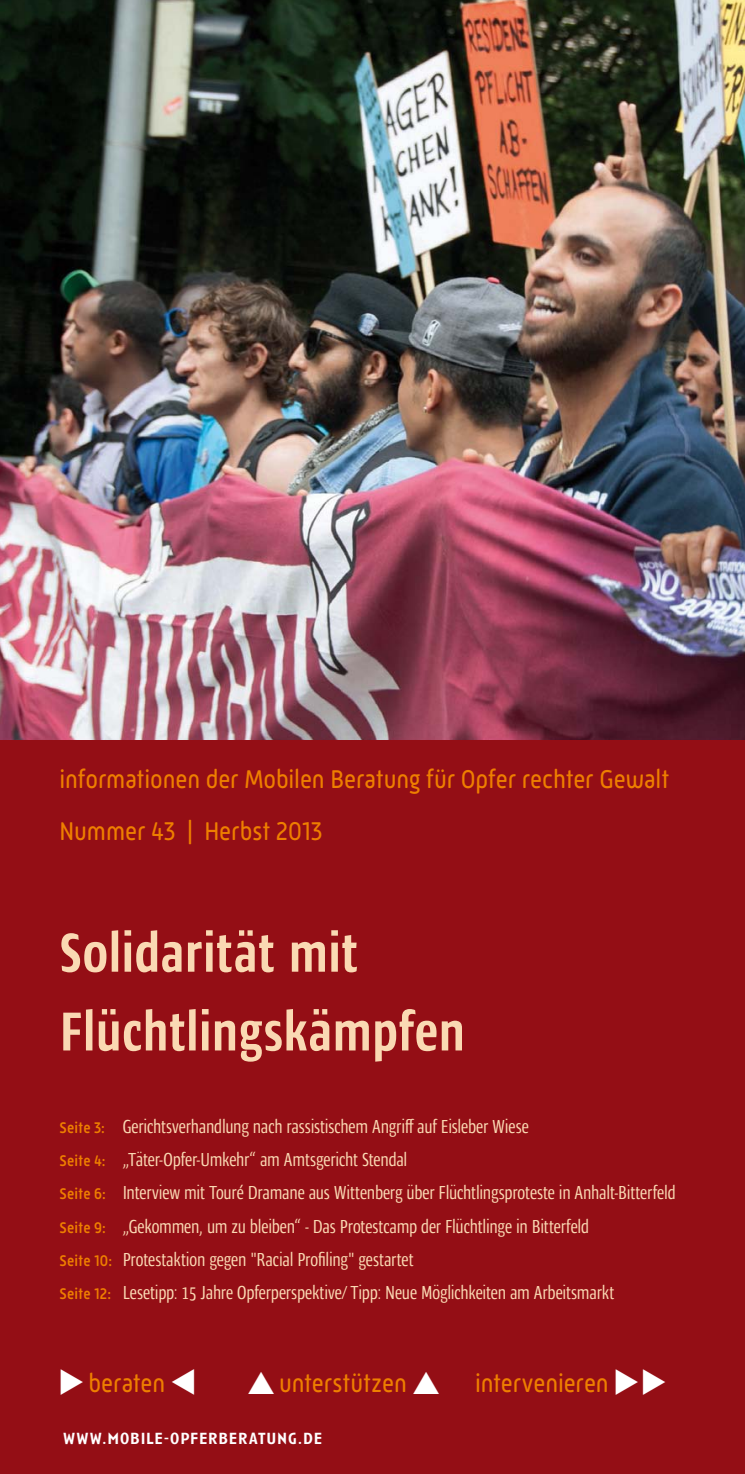
<style>
.page{position:relative;width:745px;height:1474px;background:#fff}
.page>*{position:absolute;margin:0;border:0;box-sizing:border-box;transform-origin:0 0}
.t1{font:700 56px/78.8px "Ardoise Pro Tight";letter-spacing:.01em;color:#fad9b3}
.t2{font:26.25px/52.5px "Mic 32 New Rounded";letter-spacing:-.005em;color:#ee7f00;scale:.9 1}
.t3{font:19.25px/33.2px "Ardoise Pro Tight";letter-spacing:-.01em;color:#fad9b3}
.t4{font:600 16.62px "Anisette Std";letter-spacing:.05em;color:#fff}
.s1{font-family:"Mic 32 New Rounded";font-weight:500;font-size:15.75px;color:#ee7f00}
</style>
<div class="page">
<div style="left:0;top:737px;width:744px;height:736px;background:#940e15"></div>
<img style="left:0;top:0;width:744px;height:737px">
<h2 class="t2" style="left:60px;top:752px;width:678px">informationen der Mobilen Beratung für Opfer rechter Gewalt<br>Nummer 43 | Herbst 2013</h2>
<h1 class="t1" style="left:60px;top:907px;width:406px">Solidarität mit<br>Flüchtlingskämpfen</h1>
<p class="t3" style="left:60px;top:1107px;width:617px"><span class="s1">Seite 3:</span> Gerichtsverhandlung nach rassistischem Angriff auf Eisleber Wiese<br><span class="s1">Seite 4:</span> „Täter-Opfer-Umkehr“ am Amtsgericht Stendal<br><span class="s1">Seite 6:</span> Interview mit Touré Dramane aus Wittenberg über Flüchtlingsproteste in Anhalt-Bitterfeld <span class="s1">Seite 9:</span> „Gekommen, um zu bleiben“ - Das Protestcamp der Flüchtlinge in Bitterfeld<br><span class="s1">Seite 10:</span> Protestaktion gegen "Racial Profiling" gestartet<br><span class="s1">Seite 12:</span> Lesetipp: 15 Jahre Opferperspektive/ Tipp: Neue Möglichkeiten am Arbeitsmarkt</p>
<h2 class="t2" style="left:89px;top:1356px;width:86px">beraten</h2>
<h2 class="t2" style="left:279px;top:1356px;width:143px">unterstützen</h2>
<h2 class="t2" style="left:475px;top:1356px;width:150px">intervenieren</h2>
<p class="t4" style="left:63px;top:1429px;width:260px">WWW.MOBILE-OPFERBERATUNG.DE</p>
</div>
